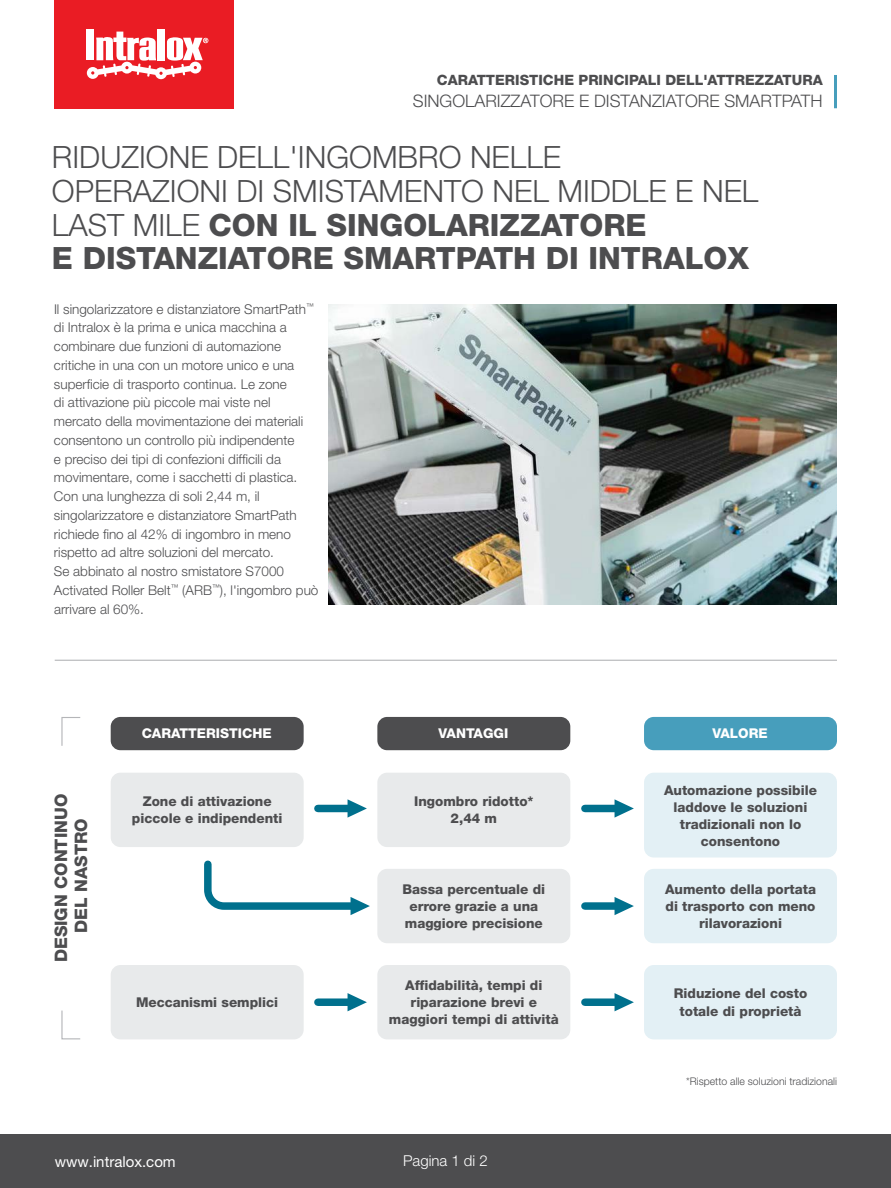
<style>
.page{position:relative;width:891px;height:1188px;background:#fff}
.page>*{position:absolute;margin:0;border:0;box-sizing:border-box;transform-origin:0 0}
.t1{font:300 30.75px/33.8px "Helvetica Neue LT Pro";color:#4d4d4f}
.t2{font:300 17.25px "Helvetica Neue LT Pro";color:#4d4d4f}
.t3{font:800 17.25px/20.2px "Helvetica Neue LT Pro";color:#4d4d4f;text-align:center}
.t4{font:15px "Helvetica Neue LT Pro";color:#fff}
.t5{font:300 15px "Helvetica Neue LT Pro";color:#fff}
.t6{font:800 14.25px "Helvetica Neue LT Pro";color:#4d4d4f}
.t7{font:300 13.5px/18.8px "Helvetica Neue LT Pro";color:#4d4d4f}
.t8{font:800 13.5px/17.2px "Helvetica Neue LT Pro";color:#4d4d4f;text-align:center}
.t9{font:800 13.5px "Helvetica Neue LT Pro";color:#fff}
.t10{font:300 10.5px "Helvetica Neue LT Pro";color:#4d4d4f}
.s1{font-weight:800}
</style>
<div class="page">
<div style="left:55px;top:0;width:179px;height:108px;background:#ea1c24"></div>
<div style="left:87px;top:29px;width:7px;height:7px;background:#fff"></div>
<div style="left:158px;top:29px;width:7px;height:31px;background:#fff"></div>
<svg style="left:87px;top:32px;width:121px;height:47px"></svg>
<img style="left:329px;top:304px;width:508px;height:301px">
<div style="left:0;top:1134px;width:891px;height:54px;background:#4d4d4f"></div>
<hr style="left:834px;top:75px;width:3px;height:33px;background:#479ebc">
<div style="left:111px;top:717px;width:193px;height:33px;background:#4d4d4f;border-radius:10px"></div>
<div style="left:111px;top:773px;width:193px;height:74px;background:#e8eaeb;border-radius:10px"></div>
<div style="left:111px;top:965px;width:193px;height:74px;background:#e8eaeb;border-radius:10px"></div>
<div style="left:377px;top:717px;width:193px;height:33px;background:#4d4d4f;border-radius:10px"></div>
<div style="left:377px;top:773px;width:193px;height:74px;background:#e8eaeb;border-radius:10px"></div>
<div style="left:377px;top:869px;width:193px;height:74px;background:#e8eaeb;border-radius:10px"></div>
<div style="left:377px;top:965px;width:193px;height:74px;background:#e8eaeb;border-radius:10px"></div>
<div style="left:644px;top:717px;width:193px;height:33px;background:#479ebc;border-radius:10px"></div>
<div style="left:644px;top:773px;width:193px;height:85px;background:#e3f0f5;border-radius:10px"></div>
<div style="left:644px;top:869px;width:193px;height:74px;background:#e3f0f5;border-radius:10px"></div>
<div style="left:644px;top:965px;width:193px;height:74px;background:#e3f0f5;border-radius:10px"></div>
<svg style="left:348px;top:799px;width:19px;height:19px"></svg>
<div style="left:318px;top:805px;width:35px;height:7px;background:#00708d"></div>
<svg style="left:348px;top:993px;width:19px;height:18px"></svg>
<div style="left:318px;top:998px;width:35px;height:8px;background:#00708d"></div>
<svg style="left:615px;top:799px;width:19px;height:19px"></svg>
<div style="left:585px;top:805px;width:35px;height:7px;background:#00708d"></div>
<svg style="left:615px;top:897px;width:19px;height:18px"></svg>
<div style="left:585px;top:902px;width:35px;height:8px;background:#00708d"></div>
<svg style="left:615px;top:993px;width:19px;height:18px"></svg>
<div style="left:585px;top:998px;width:35px;height:8px;background:#00708d"></div>
<svg style="left:204px;top:860px;width:166px;height:55px"></svg>
<svg style="left:61px;top:1010px;width:20px;height:30px"></svg>
<svg style="left:61px;top:717px;width:20px;height:29px"></svg>
<hr style="left:55px;top:660px;width:782px;height:1px;background:#b4b5b8">
<p class="t6" style="left:437px;top:72px;width:387px">CARATTERISTICHE PRINCIPALI DELL'ATTREZZATURA</p>
<p class="t2" style="left:413px;top:90px;width:411px">SINGOLARIZZATORE E DISTANZIATORE SMARTPATH</p>
<h1 class="t1" style="left:52px;top:140px;width:708px">RIDUZIONE DELL'INGOMBRO NELLE<br>OPERAZIONI DI SMISTAMENTO NEL MIDDLE E NEL LAST MILE <span class="s1">CON IL SINGOLARIZZATORE<br>E DISTANZIATORE SMARTPATH DI INTRALOX</span></h1>
<p class="t7" style="left:54px;top:299px;width:266px">Il singolarizzatore e distanziatore SmartPath<sup>™ </sup>di Intralox è la prima e unica macchina a combinare due funzioni di automazione critiche in una con un motore unico e una superficie di trasporto continua. Le zone<br>di attivazione più piccole mai viste nel mercato della movimentazione dei materiali consentono un controllo più indipendente<br>e preciso dei tipi di confezioni difficili da movimentare, come i sacchetti di plastica.<br>Con una lunghezza di soli 2,44 m, il singolarizzatore e distanziatore SmartPath richiede fino al 42% di ingombro in meno rispetto ad altre soluzioni del mercato.<br>Se abbinato al nostro smistatore S7000<br>Activated Roller Belt<sup>™</sup> (ARB<sup>™</sup>), l'ingombro può arrivare al 60%.</p>
<p class="t9" style="left:142px;top:726px;width:132px">CARATTERISTICHE</p>
<p class="t9" style="left:438px;top:726px;width:71px">VANTAGGI</p>
<p class="t9" style="left:712px;top:726px;width:57px">VALORE</p>
<p class="t3" style="left:51px;top:962px;width:170px;rotate:-90deg">DESIGN CONTINUO<br>DEL NASTRO</p>
<p class="t8" style="left:132px;top:793px;width:152px">Zone di attivazione piccole e indipendenti</p>
<p class="t8" style="left:414px;top:793px;width:121px">Ingombro ridotto*<br>2,44 m</p>
<p class="t8" style="left:402px;top:880px;width:144px">Bassa percentuale di errore grazie a una maggiore precisione</p>
<p class="t8" style="left:664px;top:781px;width:155px">Automazione possibile laddove le soluzioni tradizionali non lo consentono</p>
<p class="t8" style="left:665px;top:880px;width:153px">Aumento della portata di trasporto con meno rilavorazioni</p>
<p class="t8" style="left:136px;top:994px;width:144px">Meccanismi semplici</p>
<p class="t8" style="left:389px;top:976px;width:171px">Affidabilità, tempi di riparazione brevi e maggiori tempi di attività</p>
<p class="t8" style="left:674px;top:985px;width:135px">Riduzione del costo totale di proprietà</p>
<p class="t10" style="left:686px;top:1075px;width:152px">*Rispetto alle soluzioni tradizionali</p>
<p class="t4" style="left:55px;top:1152px;width:123px">www.intralox.com</p>
<p class="t5" style="left:403px;top:1152px;width:86px">Pagina 1 di 2</p>
</div>
